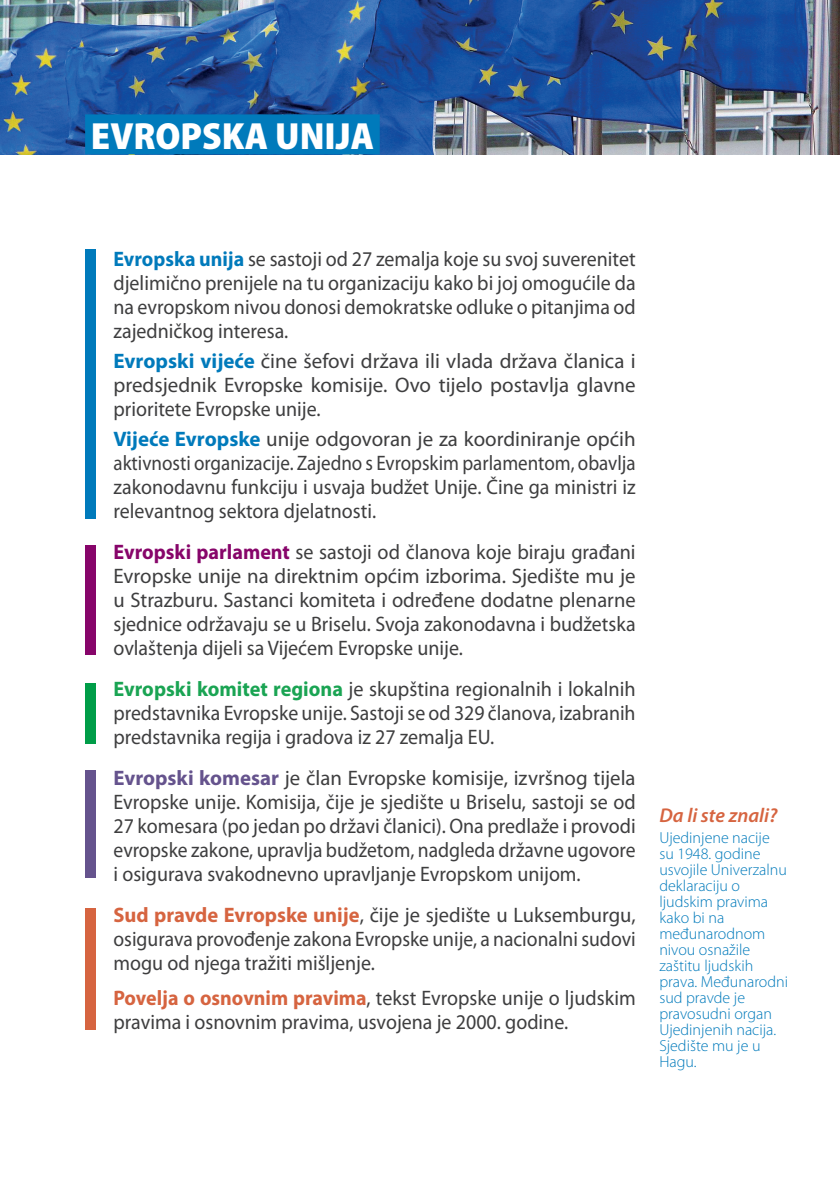
<style>
.page{position:relative;width:840px;height:1191px;background:#fff}
.page>*{position:absolute;margin:0;border:0;box-sizing:border-box;transform-origin:0 0}
.t1{font:900 semi-condensed 38px "Myriad Pro";color:#fff}
.t2{font:21px/24px "Myriad Pro";color:#3e3e3f;text-align:justify}
.t3{font:21px/24px "Myriad Pro";color:#3e3e3f;text-align:justify;scale:.96 1}
.t4{font:21px/24px "Myriad Pro";color:#3e3e3f;text-align:justify;scale:.95 1}
.t5{font:italic 600 20px "Myriad Pro";color:#d66440}
.t6{font:300 16px/16px "Myriad Pro";color:#007abb}
.s1{font-weight:700;color:#007abb}
.s2{font-weight:700;color:#87056a}
.s3{font-weight:700;color:#1aa453}
.s4{font-weight:700;color:#65538d}
.s5{font-weight:700;color:#d66440}
</style>
<div class="page">
<img style="left:0;top:0;width:839px;height:154px">
<div style="left:85px;top:114px;width:294px;height:40px;background:#007abb"></div>
<div style="left:85px;top:249px;width:10px;height:270px;background:#007abb"></div>
<div style="left:85px;top:545px;width:10px;height:110px;background:#87056a"></div>
<div style="left:85px;top:683px;width:10px;height:61px;background:#009d48"></div>
<div style="left:85px;top:770px;width:10px;height:108px;background:#65538d"></div>
<div style="left:85px;top:908px;width:10px;height:122px;background:#d66440"></div>
<h1 class="t1" style="left:91px;top:111px;width:284px">EVROPSKA UNIJA</h1>
<p class="t4" style="left:113px;top:247px;width:551px"><span class="s1">Evropska unija</span> se sastoji od 27 zemalja koje su svoj suverenitet djelimično prenijele na tu organizaciju kako bi joj omogućile da na evropskom nivou donosi demokratske odluke o pitanjima od zajedničkog interesa.</p>
<p class="t2" style="left:113px;top:349px;width:523px"><span class="s1">Evropski vijeće</span> čine šefovi država ili vlada država članica i predsjednik Evropske komisije. Ovo tijelo postavlja glavne prioritete Evropske unije.</p>
<p class="t2" style="left:113px;top:426px;width:523px"><span class="s1">Vijeće Evropske</span> unije odgovoran je za koordiniranje općih aktivnosti organizacije. Zajedno s Evropskim parlamentom, obavlja zakonodavnu funkciju i usvaja budžet Unije. Čine ga ministri iz relevantnog sektora djelatnosti.</p>
<p class="t3" style="left:113px;top:539px;width:545px"><span class="s2">Evropski parlament</span> se sastoji od članova koje biraju građani Evropske unije na direktnim općim izborima. Sjedište mu je u Strazburu. Sastanci komiteta i određene dodatne plenarne sjednice održavaju se u Briselu. Svoja zakonodavna i budžetska ovlaštenja dijeli sa Vijećem Evropske unije.</p>
<p class="t3" style="left:113px;top:676px;width:545px"><span class="s3">Evropski komitet regiona</span> je skupština regionalnih i lokalnih predstavnika Evropske unije. Sastoji se od 329 članova, izabranih predstavnika regija i gradova iz 27 zemalja EU.</p>
<p class="t2" style="left:113px;top:765px;width:523px"><span class="s4">Evropski komesar</span> je član Evropske komisije, izvršnog tijela Evropske unije. Komisija, čije je sjedište u Briselu, sastoji se od 27 komesara (po jedan po državi članici). Ona predlaže i provodi evropske zakone, upravlja budžetom, nadgleda državne ugovore i osigurava svakodnevno upravljanje Evropskom unijom.</p>
<p class="t2" style="left:113px;top:902px;width:523px"><span class="s5">Sud pravde Evropske unije</span>, čije je sjedište u Luksemburgu, osigurava provođenje zakona Evropske unije, a nacionalni sudovi mogu od njega tražiti mišljenje.</p>
<p class="t4" style="left:113px;top:986px;width:551px"><span class="s5">Povelja o osnovnim pravima</span>, tekst Evropske unije o ljudskim pravima i osnovnim pravima, usvojena je 2000. godine.</p>
<p class="t5" style="left:659px;top:802px;width:120px">Da li ste znali?</p>
<p class="t6" style="left:659px;top:830px;width:130px">Ujedinjene nacije su 1948. godine usvojile Univerzalnu deklaraciju o ljudskim pravima kako bi na međunarodnom nivou osnažile zaštitu ljudskih prava. Međunarodni sud pravde je pravosudni organ<br>Ujedinjenih nacija.<br>Sjedište mu je u<br>Hagu.</p>
</div>
